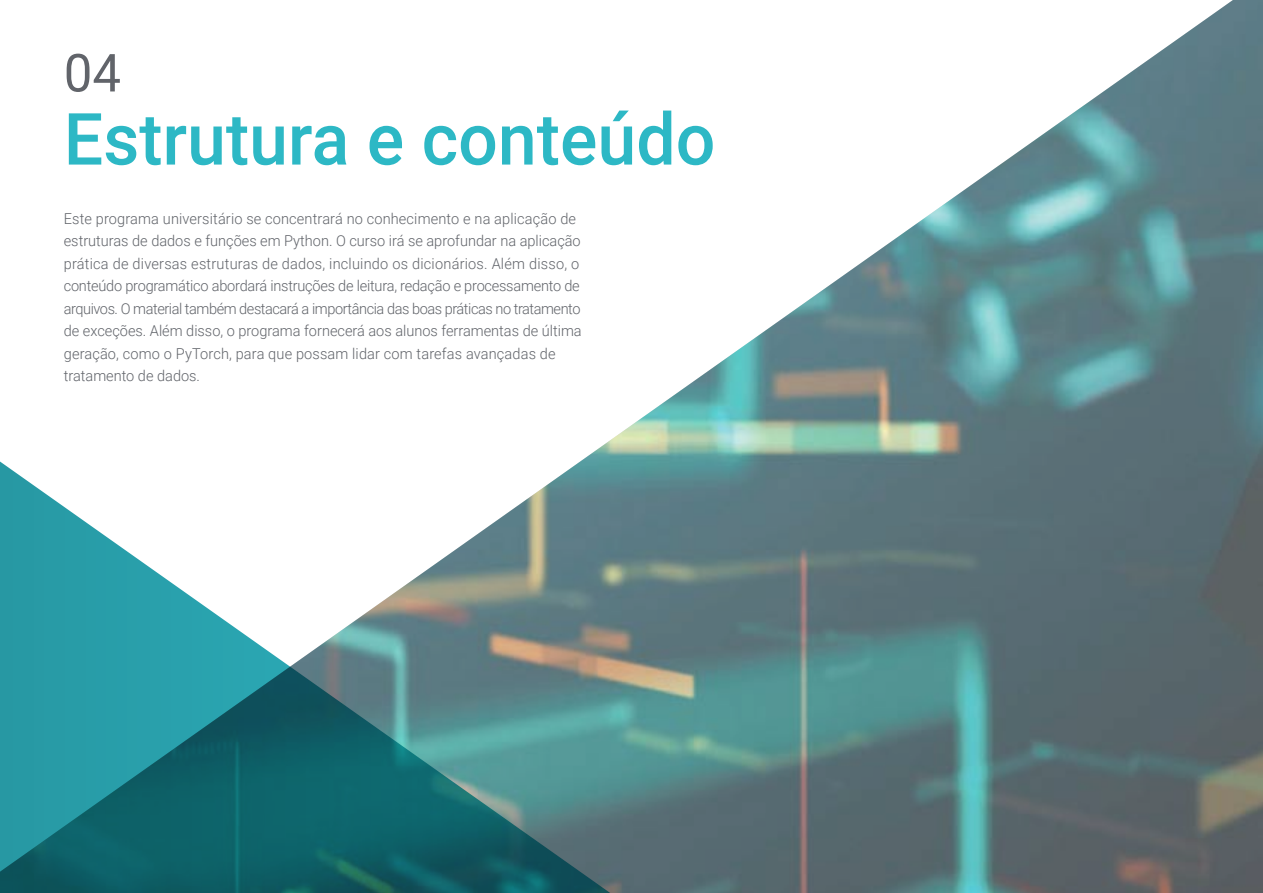
<style>
.page{position:relative;width:1263px;height:893px;background:#fff}
.page>*{position:absolute;margin:0;border:0;box-sizing:border-box;transform-origin:0 0}
.t1{font:500 72px "Roboto";color:#2db8c5}
.t2{font:52.5px "Roboto";color:#61646a}
.t3{font:300 15px/22.5px "Roboto";color:#61646a}
</style>
<div class="page">
<img style="left:602px;top:0;width:661px;height:893px">
<svg style="left:0;top:446px;width:640px;height:447px"></svg>
<h2 class="t2" style="left:64px;top:36px;width:59px">04</h2>
<h1 class="t1" style="left:64px;top:89px;width:653px">Estrutura e conteúdo</h1>
<p class="t3" style="left:64px;top:207px;width:519px">Este programa universitário se concentrará no conhecimento e na aplicação de estruturas de dados e funções em Python. O curso irá se aprofundar na aplicação prática de diversas estruturas de dados, incluindo os dicionários. Além disso, o conteúdo programático abordará instruções de leitura, redação e processamento de arquivos. O material também destacará a importância das boas práticas no tratamento de exceções. Além disso, o programa fornecerá aos alunos ferramentas de última geração, como o PyTorch, para que possam lidar com tarefas avançadas de tratamento de dados.</p>
</div>
